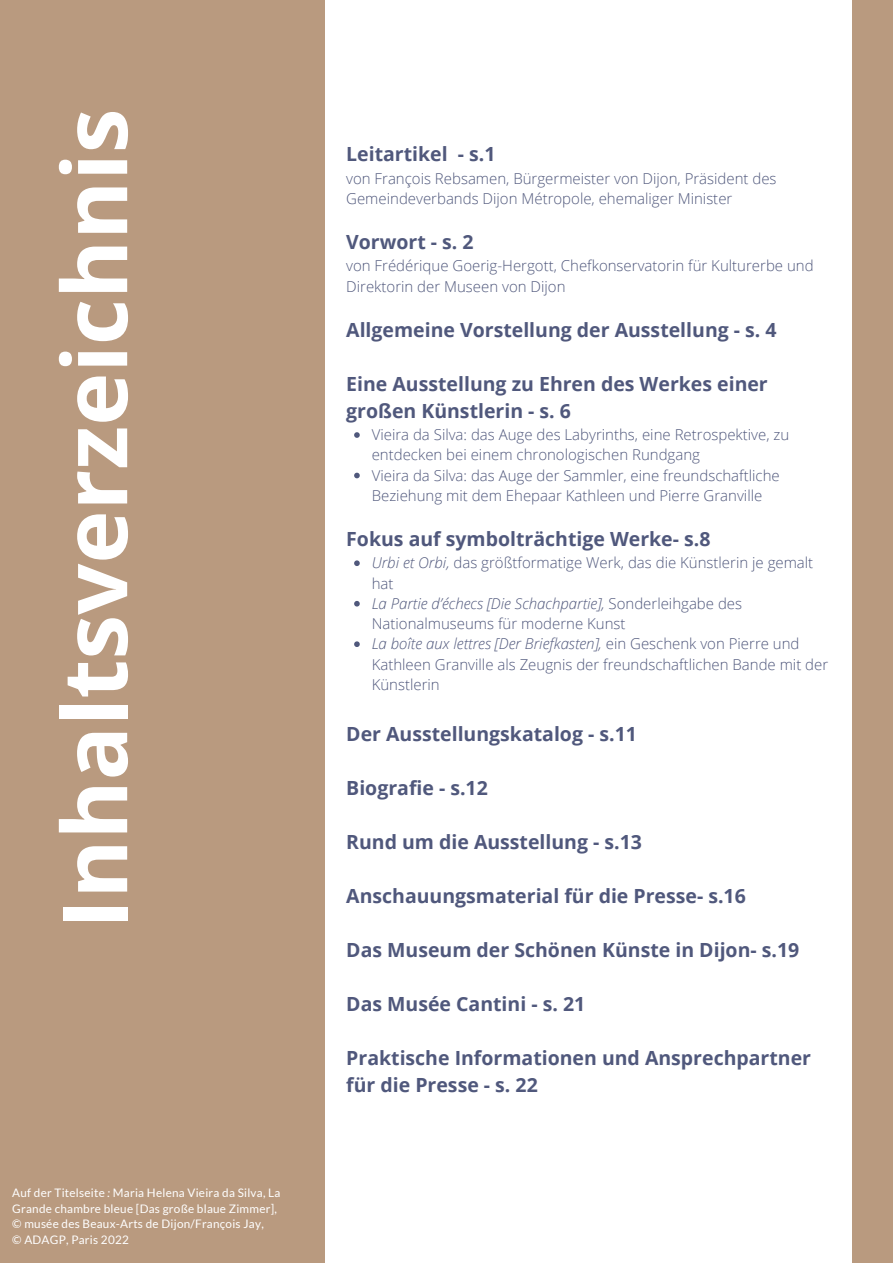
<style>
.page{position:relative;width:893px;height:1264px;background:#fff}
.page>*{position:absolute;margin:0;border:0;box-sizing:border-box;transform-origin:0 0}
.t1{font:700 89.85px "Open Sans";color:#fff}
.t2{font:700 19.5px/27px "Open Sans";color:#50587c}
.t3{font:300 15px/20.2px "Open Sans";color:#50587c}
.t4{font:11.7px/15.6px "Lato";letter-spacing:.02em;color:#fff}
.s1{font-style:italic}
</style>
<div class="page">
<div style="left:0;top:0;width:892px;height:1262px;background:#b99a7f"></div>
<div style="left:325px;top:0;width:526px;height:1262px;background:#fff"></div>
<svg style="left:354px;top:432px;width:6px;height:6px"></svg>
<svg style="left:354px;top:472px;width:6px;height:6px"></svg>
<svg style="left:354px;top:560px;width:6px;height:6px"></svg>
<svg style="left:354px;top:601px;width:6px;height:5px"></svg>
<svg style="left:354px;top:641px;width:6px;height:6px"></svg>
<h1 class="t1" style="left:31px;top:928px;width:821px;rotate:-90deg">Inhaltsverzeichnis</h1>
<p class="t4" style="left:12px;top:1184px;width:270px">Auf der Titelseite <span class="s1">:</span> Maria Helena Vieira da Silva, La Grande chambre bleue [Das große blaue Zimmer], © musée des Beaux-Arts de Dijon/François Jay,<br>© ADAGP, Paris 2022</p>
<h2 class="t2" style="left:346px;top:140px;width:151px">Leitartikel - s.1</h2>
<p class="t3" style="left:346px;top:168px;width:432px">von François Rebsamen, Bürgermeister von Dijon, Präsident des<br>Gemeindeverbands Dijon Métropole, ehemaliger Minister</p>
<h2 class="t2" style="left:346px;top:228px;width:129px">Vorwort - s. 2</h2>
<p class="t3" style="left:346px;top:255px;width:469px">von Frédérique Goerig-Hergott, Chefkonservatorin für Kulturerbe und<br>Direktorin der Museen von Dijon</p>
<h2 class="t2" style="left:346px;top:315px;width:432px">Allgemeine Vorstellung der Ausstellung - s. 4</h2>
<h2 class="t2" style="left:346px;top:369px;width:423px">Eine Ausstellung zu Ehren des Werkes einer großen Künstlerin - s. 6</h2>
<p class="t3" style="left:372px;top:424px;width:419px">Vieira da Silva: das Auge des Labyrinths, eine Retrospektive, zu entdecken bei einem chronologischen Rundgang<br>Vieira da Silva: das Auge der Sammler, eine freundschaftliche Beziehung mit dem Ehepaar Kathleen und Pierre Granville</p>
<h2 class="t2" style="left:346px;top:524px;width:366px">Fokus auf symbolträchtige Werke- s.8</h2>
<p class="t3" style="left:372px;top:552px;width:458px"><span class="s1">Urbi et Orbi,</span> das größtformatige Werk, das die Künstlerin je gemalt hat<br><span class="s1">La Partie d’échecs [Die Schachpartie],</span> Sonderleihgabe des Nationalmuseums für moderne Kunst<br><span class="s1">La boîte aux lettres [Der Briefkasten],</span> ein Geschenk von Pierre und Kathleen Granville als Zeugnis der freundschaftlichen Bande mit der Künstlerin</p>
<h2 class="t2" style="left:346px;top:720px;width:292px">Der Ausstellungskatalog - s.11</h2>
<h2 class="t2" style="left:346px;top:774px;width:143px">Biografie - s.12</h2>
<h2 class="t2" style="left:346px;top:828px;width:297px">Rund um die Ausstellung - s.13</h2>
<h2 class="t2" style="left:346px;top:882px;width:401px">Anschauungsmaterial für die Presse- s.16</h2>
<h2 class="t2" style="left:346px;top:936px;width:454px">Das Museum der Schönen Künste in Dijon- s.19</h2>
<h2 class="t2" style="left:346px;top:990px;width:240px">Das Musée Cantini - s. 21</h2>
<h2 class="t2" style="left:346px;top:1044px;width:466px">Praktische Informationen und Ansprechpartner für die Presse - s. 22</h2>
</div>
